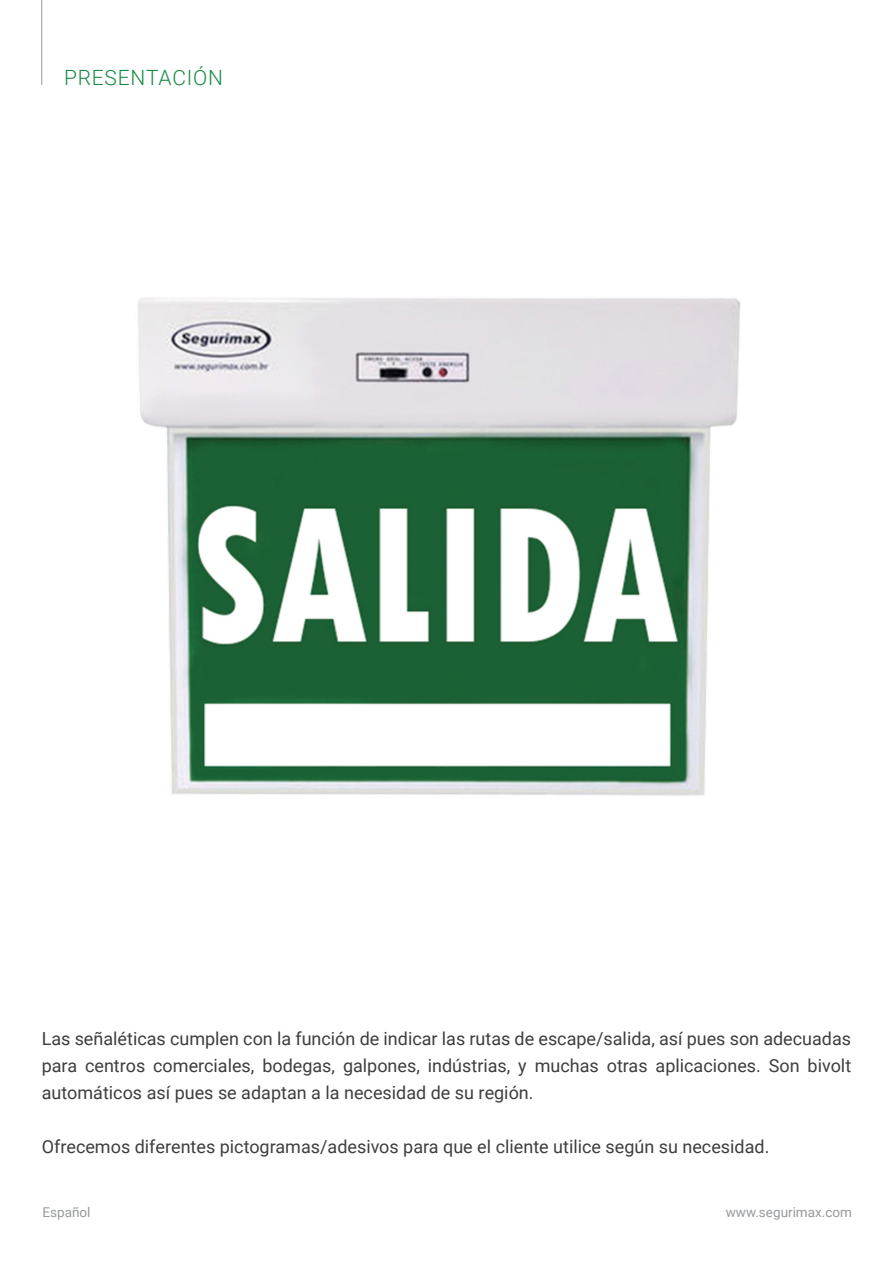
<style>
.page{position:relative;width:893px;height:1263px;background:#fff}
.page>*{position:absolute;margin:0;border:0;box-sizing:border-box;transform-origin:0 0}
.Título_página_intern{font:300 21px "Roboto";letter-spacing:.035em;color:#178a43}
.t1{font:18px/27px "Roboto";color:#3e3e3f;text-align:justify}
.t2{font:13.5px "Roboto";color:#97999c}
</style>
<div class="page">
<hr style="left:42px;top:0;width:1px;height:85px;background:#97999c">
<img style="left:138px;top:297px;width:603px;height:499px">
<p class="Título_página_intern" style="left:64px;top:63px;width:160px">PRESENTACIÓN</p>
<p class="t1" style="left:42px;top:1024px;width:811px">Las señaléticas cumplen con la función de indicar las rutas de escape/salida, así pues son adecuadas para centros comerciales, bodegas, galpones, indústrias, y muchas otras aplicaciones. Son bivolt automáticos así pues se adaptan a la necesidad de su región.</p>
<p class="t1" style="left:42px;top:1132px;width:729px">Ofrecemos diferentes pictogramas/adesivos para que el cliente utilice según su necesidad.</p>
<p class="t2" style="left:43px;top:1203px;width:49px">Español</p>
<p class="t2" style="left:726px;top:1203px;width:128px">www.segurimax.com</p>
</div>
